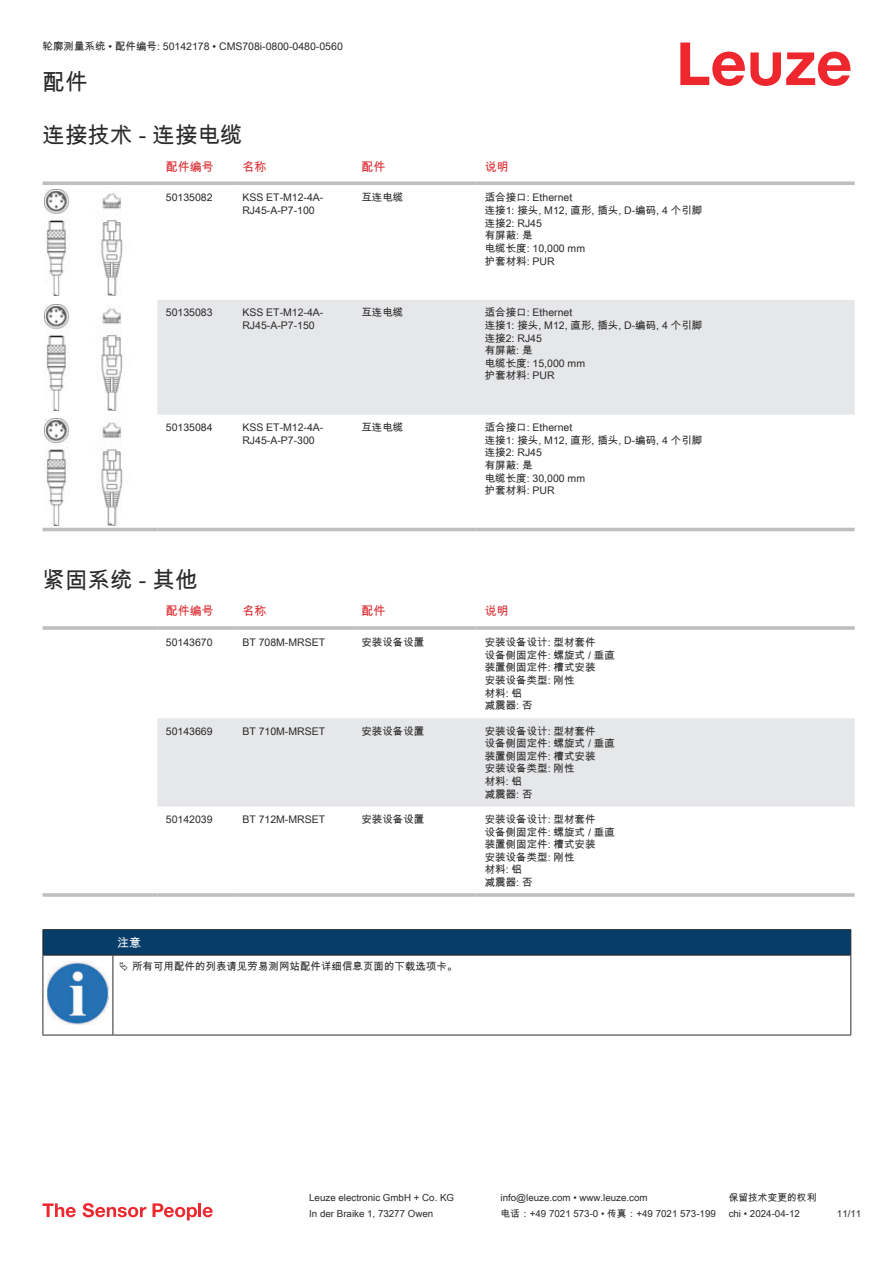
<style>
.page{position:relative;width:893px;height:1263px;background:#fff}
.page>*{position:absolute;margin:0;border:0;box-sizing:border-box;transform-origin:0 0}
.t1{font:22.5px "Arial Unicode MS";color:#2b292a}
.t2{font:12px "Arial Unicode MS";color:#db2a30}
.t3{font:12px "Arial Unicode MS";color:#fff}
.t4{font:10.5px/12.6px "Arial Unicode MS";color:#2b292a}
.t5{font:9.75px "Arial Unicode MS";color:#2b292a}
</style>
<div class="page">
<svg style="left:680px;top:43px;width:170px;height:43px"></svg>
<svg style="left:43px;top:195px;width:812px;height:337px"></svg>
<div style="left:157px;top:300px;width:698px;height:115px;background:#e6e7e9"></div>
<svg style="left:43px;top:181px;width:114px;height:4px"></svg>
<svg style="left:157px;top:181px;width:77px;height:4px"></svg>
<svg style="left:234px;top:181px;width:119px;height:4px"></svg>
<svg style="left:353px;top:181px;width:123px;height:4px"></svg>
<svg style="left:476px;top:181px;width:379px;height:4px;background:#c4c6c8"></svg>
<hr style="left:43px;top:528px;width:114px;height:3px;background:#bdbfc1">
<hr style="left:157px;top:528px;width:77px;height:3px;background:#bdbfc1">
<hr style="left:234px;top:528px;width:119px;height:3px;background:#bdbfc1">
<hr style="left:353px;top:528px;width:123px;height:3px;background:#bdbfc1">
<hr style="left:476px;top:528px;width:379px;height:3px;background:#bdbfc1">
<img style="left:45px;top:189px;width:93px;height:107px">
<img style="left:45px;top:304px;width:93px;height:106px">
<img style="left:45px;top:419px;width:93px;height:106px">
<div style="left:157px;top:718px;width:698px;height:88px;background:#e6e7e9"></div>
<hr style="left:43px;top:626px;width:114px;height:4px;background:#bdbfc1">
<hr style="left:157px;top:626px;width:77px;height:4px;background:#c9cbcd">
<hr style="left:234px;top:626px;width:119px;height:4px;background:#c4c6c7">
<hr style="left:353px;top:626px;width:123px;height:4px;background:#bdbfc1">
<hr style="left:476px;top:626px;width:379px;height:4px;background:#c9cbcd">
<hr style="left:43px;top:893px;width:114px;height:4px;background:#c3c5c7">
<svg style="left:157px;top:893px;width:77px;height:4px"></svg>
<hr style="left:234px;top:893px;width:119px;height:4px;background:#c4c6c7">
<hr style="left:353px;top:893px;width:123px;height:4px;background:#c3c5c7">
<svg style="left:476px;top:893px;width:379px;height:4px;background:#c3c5c7"></svg>
<svg style="left:44px;top:956px;width:806px;height:79px"></svg>
<hr style="left:43px;top:929px;width:70px;height:1px;background:#2b292a">
<hr style="left:43px;top:955px;width:70px;height:1px;background:#2b292a">
<hr style="left:113px;top:929px;width:738px;height:1px;background:#2b292a">
<svg style="left:43px;top:930px;width:808px;height:25px;background:#063c67"></svg>
<hr style="left:113px;top:955px;width:738px;height:1px;background:#2b292a">
<hr style="left:43px;top:955px;width:1px;height:75px;background:#2b292a">
<hr style="left:113px;top:955px;width:1px;height:75px;background:#2b292a">
<hr style="left:850px;top:955px;width:1px;height:75px;background:#2b292a">
<hr style="left:43px;top:1035px;width:70px;height:1px;background:#2b292a">
<hr style="left:113px;top:1035px;width:738px;height:1px;background:#2b292a">
<img style="left:47px;top:961px;width:61px;height:63px">
<div style="left:115px;top:956px;width:734px;height:20px;background:#fff"></div>
<svg style="left:43px;top:1203px;width:33px;height:14px"></svg>
<svg style="left:83px;top:1203px;width:63px;height:14px"></svg>
<svg style="left:153px;top:1203px;width:44px;height:17px"></svg>
<hr style="left:198px;top:1203px;width:3px;height:14px;background:#ed272d">
<svg style="left:203px;top:1207px;width:10px;height:10px"></svg>
<p class="t4" style="left:43px;top:40px;width:302px">轮廓测量系统 • 配件编号: 50142178 • CMS708i-0800-0480-0560</p>
<h1 class="t1" style="left:43px;top:66px;width:46px">配件</h1>
<h1 class="t1" style="left:43px;top:119px;width:202px">连接技术 - 连接电缆</h1>
<p class="t2" style="left:166px;top:158px;width:49px">配件编号</p>
<p class="t2" style="left:242px;top:158px;width:25px">名称</p>
<p class="t2" style="left:361px;top:158px;width:25px">配件</p>
<p class="t2" style="left:485px;top:158px;width:25px">说明</p>
<p class="t4" style="left:166px;top:191px;width:48px">50135082</p>
<p class="t4" style="left:242px;top:191px;width:83px">KSS ET-M12-4A-<br>RJ45-A-P7-100</p>
<p class="t4" style="left:361px;top:191px;width:43px">互连电缆</p>
<p class="t4" style="left:485px;top:191px;width:219px">适合接口: Ethernet<br>连接1: 接头, M12, 直形, 插头, D-编码, 4 个引脚连接2: RJ45<br>有屏蔽: 是<br>电缆长度: 10,000 mm<br>护套材料: PUR</p>
<p class="t4" style="left:166px;top:306px;width:48px">50135083</p>
<p class="t4" style="left:242px;top:306px;width:83px">KSS ET-M12-4A-<br>RJ45-A-P7-150</p>
<p class="t4" style="left:361px;top:306px;width:43px">互连电缆</p>
<p class="t4" style="left:485px;top:306px;width:219px">适合接口: Ethernet<br>连接1: 接头, M12, 直形, 插头, D-编码, 4 个引脚连接2: RJ45<br>有屏蔽: 是<br>电缆长度: 15,000 mm<br>护套材料: PUR</p>
<p class="t4" style="left:166px;top:421px;width:48px">50135084</p>
<p class="t4" style="left:242px;top:421px;width:83px">KSS ET-M12-4A-<br>RJ45-A-P7-300</p>
<p class="t4" style="left:361px;top:421px;width:43px">互连电缆</p>
<p class="t4" style="left:485px;top:421px;width:219px">适合接口: Ethernet<br>连接1: 接头, M12, 直形, 插头, D-编码, 4 个引脚连接2: RJ45<br>有屏蔽: 是<br>电缆长度: 30,000 mm<br>护套材料: PUR</p>
<h1 class="t1" style="left:43px;top:564px;width:157px">紧固系统 - 其他</h1>
<p class="t2" style="left:166px;top:602px;width:49px">配件编号</p>
<p class="t2" style="left:242px;top:602px;width:25px">名称</p>
<p class="t2" style="left:361px;top:602px;width:25px">配件</p>
<p class="t2" style="left:485px;top:602px;width:25px">说明</p>
<p class="t4" style="left:166px;top:636px;width:48px">50143670</p>
<p class="t4" style="left:242px;top:636px;width:84px">BT 708M-MRSET</p>
<p class="t4" style="left:361px;top:636px;width:64px">安装设备设置</p>
<p class="t4" style="left:485px;top:636px;width:132px">安装设备设计: 型材套件<br>设备侧固定件: 螺旋式 / 垂直装置侧固定件: 槽式安装<br>安装设备类型: 刚性<br>材料: 铝<br>减震器: 否</p>
<p class="t4" style="left:166px;top:724px;width:48px">50143669</p>
<p class="t4" style="left:242px;top:724px;width:84px">BT 710M-MRSET</p>
<p class="t4" style="left:361px;top:724px;width:64px">安装设备设置</p>
<p class="t4" style="left:485px;top:724px;width:132px">安装设备设计: 型材套件<br>设备侧固定件: 螺旋式 / 垂直装置侧固定件: 槽式安装<br>安装设备类型: 刚性<br>材料: 铝<br>减震器: 否</p>
<p class="t4" style="left:166px;top:813px;width:48px">50142039</p>
<p class="t4" style="left:242px;top:813px;width:84px">BT 712M-MRSET</p>
<p class="t4" style="left:361px;top:813px;width:64px">安装设备设置</p>
<p class="t4" style="left:485px;top:813px;width:132px">安装设备设计: 型材套件<br>设备侧固定件: 螺旋式 / 垂直装置侧固定件: 槽式安装<br>安装设备类型: 刚性<br>材料: 铝<br>减震器: 否</p>
<p class="t3" style="left:117px;top:934px;width:25px">注意</p>
<p class="t4" style="left:132px;top:960px;width:327px">所有可用配件的列表请见劳易测网站配件详细信息页面的下载选项卡。</p>
<p class="t5" style="left:309px;top:1191px;width:146px">Leuze electronic GmbH + Co. KG</p>
<p class="t5" style="left:501px;top:1191px;width:149px">info@leuze.com • www.leuze.com</p>
<p class="t5" style="left:729px;top:1191px;width:89px">保留技术变更的权利</p>
<p class="t5" style="left:309px;top:1206px;width:126px">In der Braike 1, 73277 Owen</p>
<p class="t5" style="left:501px;top:1206px;width:217px">电话：+49 7021 573-0 • 传真：+49 7021 573-199</p>
<p class="t5" style="left:729px;top:1206px;width:73px">chi • 2024-04-12</p>
<p class="t5" style="left:837px;top:1206px;width:26px">11/11</p>
</div>
